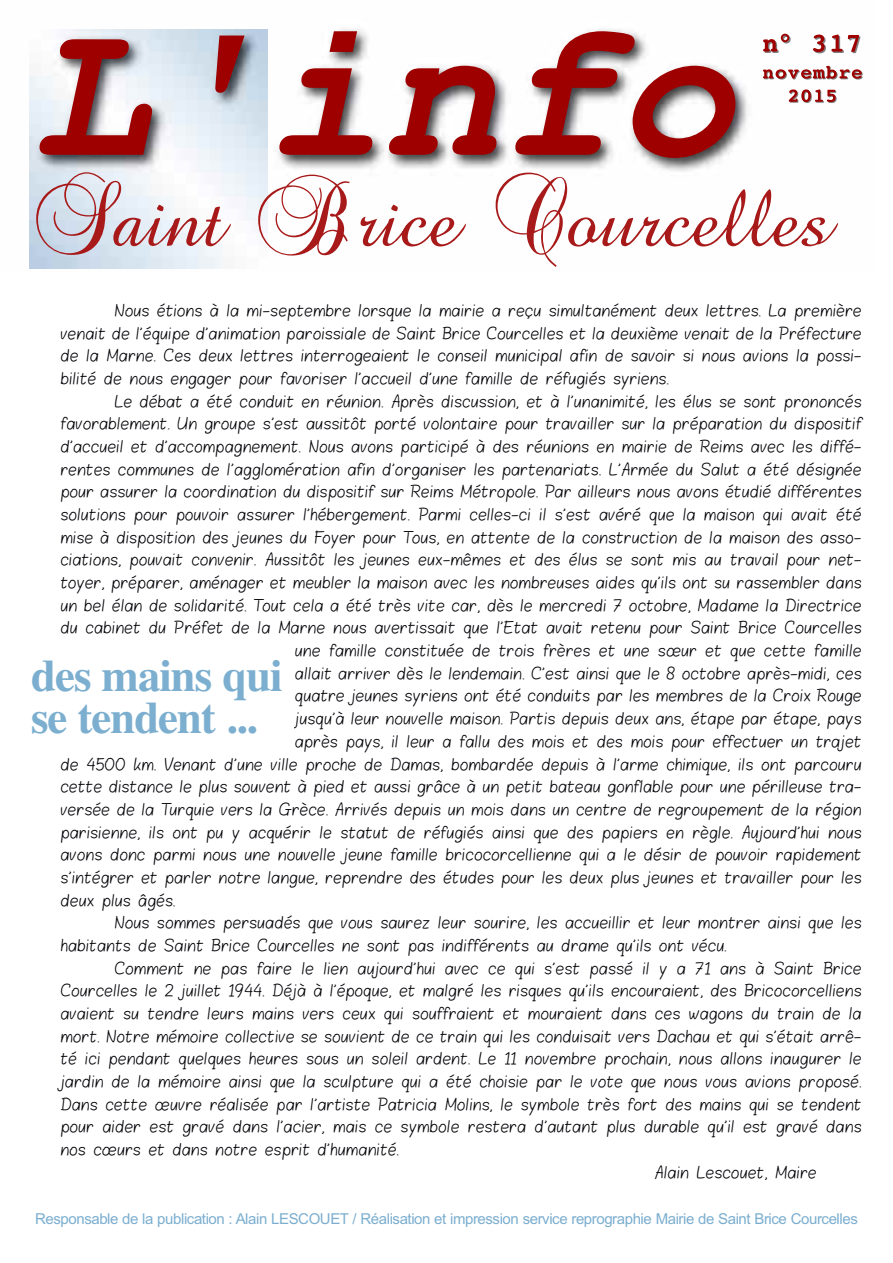
<style>
.page{position:relative;width:893px;height:1263px;background:#fff}
.page>*{position:absolute;margin:0;border:0;box-sizing:border-box;transform-origin:0 0}
.t1{font:italic 700 195px "Courier New";color:#9e0000}
.t2{font:700 45px/42px "Times";letter-spacing:-.025em;color:#7baecf}
.t3{font:15px "Arial";letter-spacing:-.03em;color:#7baecf}
.t4{font:13.5px "Blokletters Balpen";color:#000006}
</style>
<div class="page">
<img style="left:29px;top:29px;width:832px;height:240px">
<img style="left:30px;top:30px;width:237px;height:238px">
<img style="left:36px;top:172px;width:195px;height:83px">
<img style="left:818px;top:30px;width:25px;height:30px">
<img style="left:764px;top:35px;width:96px;height:18px">
<img style="left:763px;top:34px;width:96px;height:18px">
<img style="left:764px;top:72px;width:99px;height:8px">
<img style="left:763px;top:66px;width:99px;height:13px">
<img style="left:790px;top:90px;width:47px;height:13px">
<img style="left:789px;top:89px;width:47px;height:13px">
<h1 class="t1" style="left:31px;top:-27px;width:704px">L'info</h1>
<p class="t4" style="left:114px;top:300px;width:749px">Nous étions à la mi-septembre lorsque la mairie a reçu simultanément deux lettres. La première</p>
<p class="t4" style="left:60px;top:323px;width:803px">venait de l’équipe d’animation paroissiale de Saint Brice Courcelles et la deuxième venait de la Préfecture</p>
<p class="t4" style="left:60px;top:346px;width:803px">de la Marne. Ces deux lettres interrogeaient le conseil municipal afin de savoir si nous avions la possi-</p>
<p class="t4" style="left:60px;top:368px;width:610px">bilité de nous engager pour favoriser l’accueil d’une famille de réfugiés syriens.</p>
<p class="t4" style="left:114px;top:391px;width:749px">Le débat a été conduit en réunion. Après discussion, et à l’unanimité, les élus se sont prononcés</p>
<p class="t4" style="left:60px;top:414px;width:803px">favorablement. Un groupe s’est aussitôt porté volontaire pour travailler sur la préparation du dispositif</p>
<p class="t4" style="left:60px;top:436px;width:803px">d’accueil et d’accompagnement. Nous avons participé à des réunions en mairie de Reims avec les diffé-</p>
<p class="t4" style="left:60px;top:459px;width:803px">rentes communes de l’agglomération afin d’organiser les partenariats. L’Armée du Salut a été désignée</p>
<p class="t4" style="left:60px;top:482px;width:803px">pour assurer la coordination du dispositif sur Reims Métropole. Par ailleurs nous avons étudié différentes</p>
<p class="t4" style="left:60px;top:504px;width:803px">solutions pour pouvoir assurer l’hébergement. Parmi celles-ci il s’est avéré que la maison qui avait été</p>
<p class="t4" style="left:60px;top:527px;width:803px">mise à disposition des jeunes du Foyer pour Tous, en attente de la construction de la maison des asso-</p>
<p class="t4" style="left:60px;top:550px;width:803px">ciations, pouvait convenir. Aussitôt les jeunes eux-mêmes et des élus se sont mis au travail pour net-</p>
<p class="t4" style="left:60px;top:572px;width:803px">toyer, préparer, aménager et meubler la maison avec les nombreuses aides qu’ils ont su rassembler dans</p>
<p class="t4" style="left:60px;top:595px;width:803px">un bel élan de solidarité. Tout cela a été très vite car, dès le mercredi 7 octobre, Madame la Directrice</p>
<p class="t4" style="left:60px;top:618px;width:803px">du cabinet du Préfet de la Marne nous avertissait que l’Etat avait retenu pour Saint Brice Courcelles</p>
<p class="t4" style="left:295px;top:640px;width:568px">une famille constituée de trois frères et une sœur et que cette famille</p>
<p class="t4" style="left:295px;top:663px;width:568px">allait arriver dès le lendemain. C’est ainsi que le 8 octobre après-midi, ces</p>
<p class="t4" style="left:295px;top:686px;width:568px">quatre jeunes syriens ont été conduits par les membres de la Croix Rouge</p>
<p class="t4" style="left:295px;top:708px;width:568px">jusqu’à leur nouvelle maison. Partis depuis deux ans, étape par étape, pays</p>
<p class="t4" style="left:295px;top:731px;width:568px">après pays, il leur a fallu des mois et des mois pour effectuer un trajet</p>
<p class="t4" style="left:60px;top:754px;width:803px">de 4500 km. Venant d’une ville proche de Damas, bombardée depuis à l’arme chimique, ils ont parcouru</p>
<p class="t4" style="left:60px;top:777px;width:803px">cette distance le plus souvent à pied et aussi grâce à un petit bateau gonflable pour une périlleuse tra-</p>
<p class="t4" style="left:60px;top:799px;width:803px">versée de la Turquie vers la Grèce. Arrivés depuis un mois dans un centre de regroupement de la région</p>
<p class="t4" style="left:60px;top:822px;width:803px">parisienne, ils ont pu y acquérir le statut de réfugiés ainsi que des papiers en règle. Aujourd’hui nous</p>
<p class="t4" style="left:60px;top:845px;width:803px">avons donc parmi nous une nouvelle jeune famille bricocorcellienne qui a le désir de pouvoir rapidement</p>
<p class="t4" style="left:60px;top:867px;width:803px">s’intégrer et parler notre langue, reprendre des études pour les deux plus jeunes et travailler pour les</p>
<p class="t4" style="left:60px;top:890px;width:117px">deux plus âgés.</p>
<p class="t4" style="left:114px;top:913px;width:749px">Nous sommes persuadés que vous saurez leur sourire, les accueillir et leur montrer ainsi que les</p>
<p class="t4" style="left:60px;top:935px;width:668px">habitants de Saint Brice Courcelles ne sont pas indifférents au drame qu’ils ont vécu.</p>
<p class="t4" style="left:114px;top:958px;width:749px">Comment ne pas faire le lien aujourd’hui avec ce qui s’est passé il y a 71 ans à Saint Brice</p>
<p class="t4" style="left:60px;top:981px;width:803px">Courcelles le 2 juillet 1944. Déjà à l’époque, et malgré les risques qu’ils encouraient, des Bricocorcelliens</p>
<p class="t4" style="left:60px;top:1003px;width:803px">avaient su tendre leurs mains vers ceux qui souffraient et mouraient dans ces wagons du train de la</p>
<p class="t4" style="left:60px;top:1026px;width:803px">mort. Notre mémoire collective se souvient de ce train qui les conduisait vers Dachau et qui s’était arrê-</p>
<p class="t4" style="left:60px;top:1049px;width:803px">té ici pendant quelques heures sous un soleil ardent. Le 11 novembre prochain, nous allons inaugurer le</p>
<p class="t4" style="left:60px;top:1071px;width:803px">jardin de la mémoire ainsi que la sculpture qui a été choisie par le vote que nous vous avions proposé.</p>
<p class="t4" style="left:60px;top:1094px;width:803px">Dans cette œuvre réalisée par l’artiste Patricia Molins, le symbole très fort des mains qui se tendent</p>
<p class="t4" style="left:60px;top:1117px;width:803px">pour aider est gravé dans l’acier, mais ce symbole restera d’autant plus durable qu’il est gravé dans</p>
<p class="t4" style="left:60px;top:1139px;width:340px">nos cœurs et dans notre esprit d'humanité.</p>
<p class="t4" style="left:654px;top:1162px;width:164px">Alain Lescouet, Maire</p>
<p class="t3" style="left:35px;top:1210px;width:824px">Responsable de la publication : Alain LESCOUET / Réalisation et impression service reprographie Mairie de Saint Brice Courcelles</p>
<h2 class="t2" style="left:31px;top:654px;width:253px">des mains qui se tendent ...</h2>
</div>
